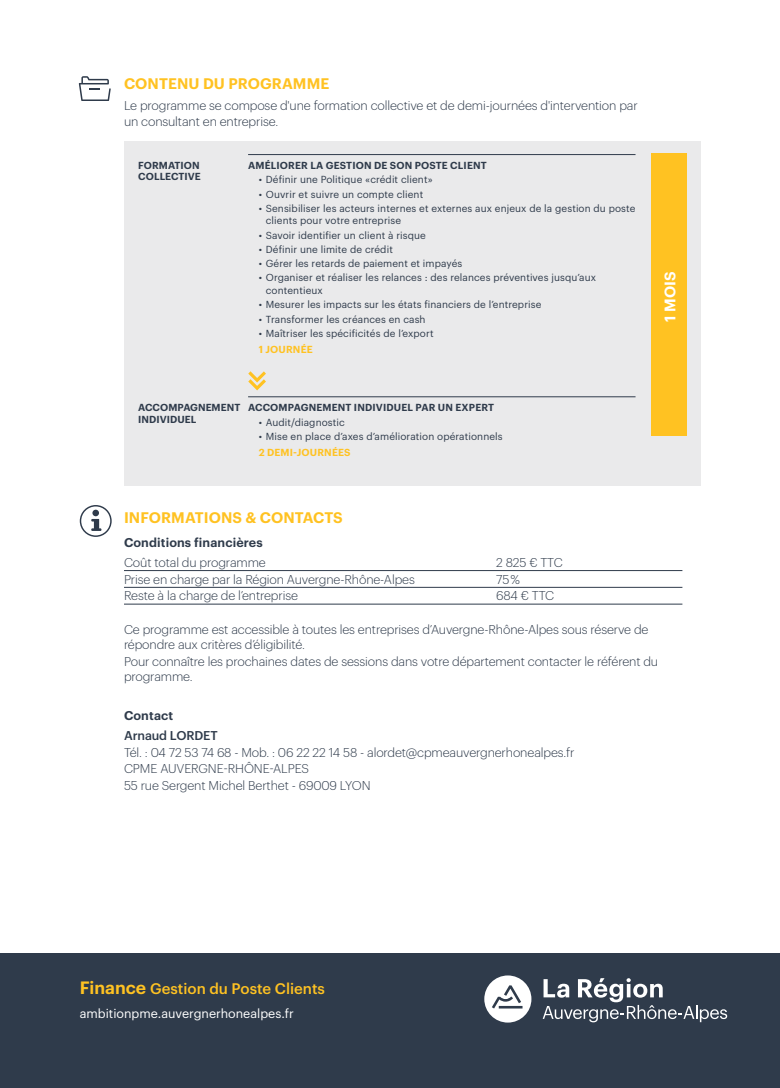
<style>
.page{position:relative;width:780px;height:1088px;background:#fff}
.page>*{position:absolute;margin:0;border:0;box-sizing:border-box;transform-origin:0 0}
.t1{font:600 15px "Graphik";letter-spacing:.005em;color:#ffc222}
.t2{font:500 15px "Graphik";color:#ffc222}
.t3{font:600 15px "Graphik";color:#fff}
.t4{font:300 12.5px/16.8px "Graphik";letter-spacing:-.01em;color:#2f3b4b}
.t5{font:12.5px "Graphik";color:#fff}
.t6{font:600 12.5px "Graphik";letter-spacing:.01em;color:#2f3b4b}
.t7{font:500 12.5px "Graphik";letter-spacing:-.01em;color:#2f3b4b}
.t8{font:10px/12.5px "Graphik";letter-spacing:.01em;color:#2f3b4b}
.t9{font:600 10px/11.2px "Graphik";letter-spacing:.01em;color:#2f3b4b}
.t10{font:600 10px "Graphik";letter-spacing:.015em;color:#ffc222}
.s1{font-weight:600;font-size:17.5px}
</style>
<div class="page">
<svg style="left:79px;top:76px;width:32px;height:25px"></svg>
<div style="left:124px;top:141px;width:576px;height:344px;background:#eaeaeb"></div>
<hr style="left:248px;top:154px;width:387px;height:1px;background:#2f3b4b">
<hr style="left:248px;top:396px;width:387px;height:1px;background:#2f3b4b">
<div style="left:651px;top:153px;width:36px;height:282px;background:#ffc222"></div>
<svg style="left:248px;top:371px;width:18px;height:19px"></svg>
<hr style="left:124px;top:570px;width:558px;height:1px;background:#2f3b4b">
<hr style="left:124px;top:587px;width:558px;height:1px;background:#2f3b4b">
<hr style="left:124px;top:604px;width:558px;height:1px;background:#2f3b4b">
<svg style="left:80px;top:505px;width:32px;height:32px"></svg>
<div style="left:0;top:953px;width:780px;height:135px;background:#2f3b4b"></div>
<svg style="left:542px;top:978px;width:185px;height:44px"></svg>
<svg style="left:484px;top:975px;width:47px;height:47px"></svg>
<p class="t1" style="left:124px;top:72px;width:207px">CONTENU DU PROGRAMME</p>
<p class="t4" style="left:124px;top:96px;width:515px">Le programme se compose d'une formation collective et de demi-journées d'intervention par un consultant en entreprise.</p>
<p class="t9" style="left:138px;top:159px;width:64px">FORMATION<br>COLLECTIVE</p>
<p class="t9" style="left:248px;top:159px;width:240px">AMÉLIORER LA GESTION DE SON POSTE CLIENT</p>
<p class="t8" style="left:259px;top:173px;width:175px">• Définir une Politique «crédit client»</p>
<p class="t8" style="left:259px;top:187px;width:166px">• Ouvrir et suivre un compte client</p>
<p class="t8" style="left:266px;top:201px;width:371px;text-indent:-7px">• Sensibiliser les acteurs internes et externes aux enjeux de la gestion du poste clients pour votre entreprise</p>
<p class="t8" style="left:259px;top:228px;width:169px">• Savoir identifier un client à risque</p>
<p class="t8" style="left:259px;top:242px;width:136px">• Définir une limite de crédit</p>
<p class="t8" style="left:259px;top:256px;width:205px">• Gérer les retards de paiement et impayés</p>
<p class="t8" style="left:266px;top:271px;width:332px;text-indent:-7px">• Organiser et réaliser les relances : des relances préventives jusqu’aux contentieux</p>
<p class="t8" style="left:259px;top:297px;width:284px">• Mesurer les impacts sur les états financiers de l’entreprise</p>
<p class="t8" style="left:259px;top:312px;width:168px">• Transformer les créances en cash</p>
<p class="t8" style="left:259px;top:326px;width:176px">• Maîtriser les spécificités de l’export</p>
<p class="t10" style="left:259px;top:341px;width:55px">1 JOURNÉE</p>
<p class="t9" style="left:138px;top:401px;width:104px">ACCOMPAGNEMENT<br>INDIVIDUEL</p>
<p class="t9" style="left:248px;top:401px;width:247px">ACCOMPAGNEMENT INDIVIDUEL PAR UN EXPERT</p>
<p class="t8" style="left:259px;top:415px;width:88px">• Audit/diagnostic</p>
<p class="t8" style="left:259px;top:429px;width:245px">• Mise en place d’axes d’amélioration opérationnels</p>
<p class="t10" style="left:259px;top:445px;width:93px">2 DEMI-JOURNÉES</p>
<p class="t3" style="left:658px;top:322px;width:52px;rotate:-90deg">1 MOIS</p>
<p class="t1" style="left:124px;top:506px;width:220px">INFORMATIONS &amp; CONTACTS</p>
<p class="t6" style="left:124px;top:532px;width:140px">Conditions financières</p>
<p class="t4" style="left:124px;top:553px;width:143px">Coût total du programme</p>
<p class="t4" style="left:496px;top:553px;width:68px">2 825 € TTC</p>
<p class="t4" style="left:124px;top:570px;width:292px">Prise en charge par la Région Auvergne-Rhône-Alpes</p>
<p class="t4" style="left:496px;top:570px;width:25px">75 %</p>
<p class="t4" style="left:124px;top:586px;width:175px">Reste à la charge de l’entreprise</p>
<p class="t4" style="left:496px;top:586px;width:59px">684 € TTC</p>
<p class="t4" style="left:124px;top:621px;width:526px;line-height:15px">Ce programme est accessible à toutes les entreprises d’Auvergne-Rhône-Alpes sous réserve de répondre aux critères d’éligibilité.</p>
<p class="t4" style="left:124px;top:653px;width:535px;line-height:15px">Pour connaître les prochaines dates de sessions dans votre département contacter le référent du programme.</p>
<p class="t6" style="left:124px;top:705px;width:51px">Contact</p>
<p class="t7" style="left:124px;top:726px;width:95px">Arnaud LORDET</p>
<p class="t4" style="left:124px;top:743px;width:452px">Tél. : 04 72 53 74 68 - Mob. : 06 22 22 14 58 - alordet@cpmeauvergnerhonealpes.fr<br>CPME AUVERGNE-RHÔNE-ALPES<br>55 rue Sergent Michel Berthet - 69009 LYON</p>
<p class="t2" style="left:80px;top:977px;width:247px"><span class="s1">Finance</span> Gestion du Poste Clients</p>
<p class="t5" style="left:80px;top:1003px;width:215px">ambitionpme.auvergnerhonealpes.fr</p>
</div>
